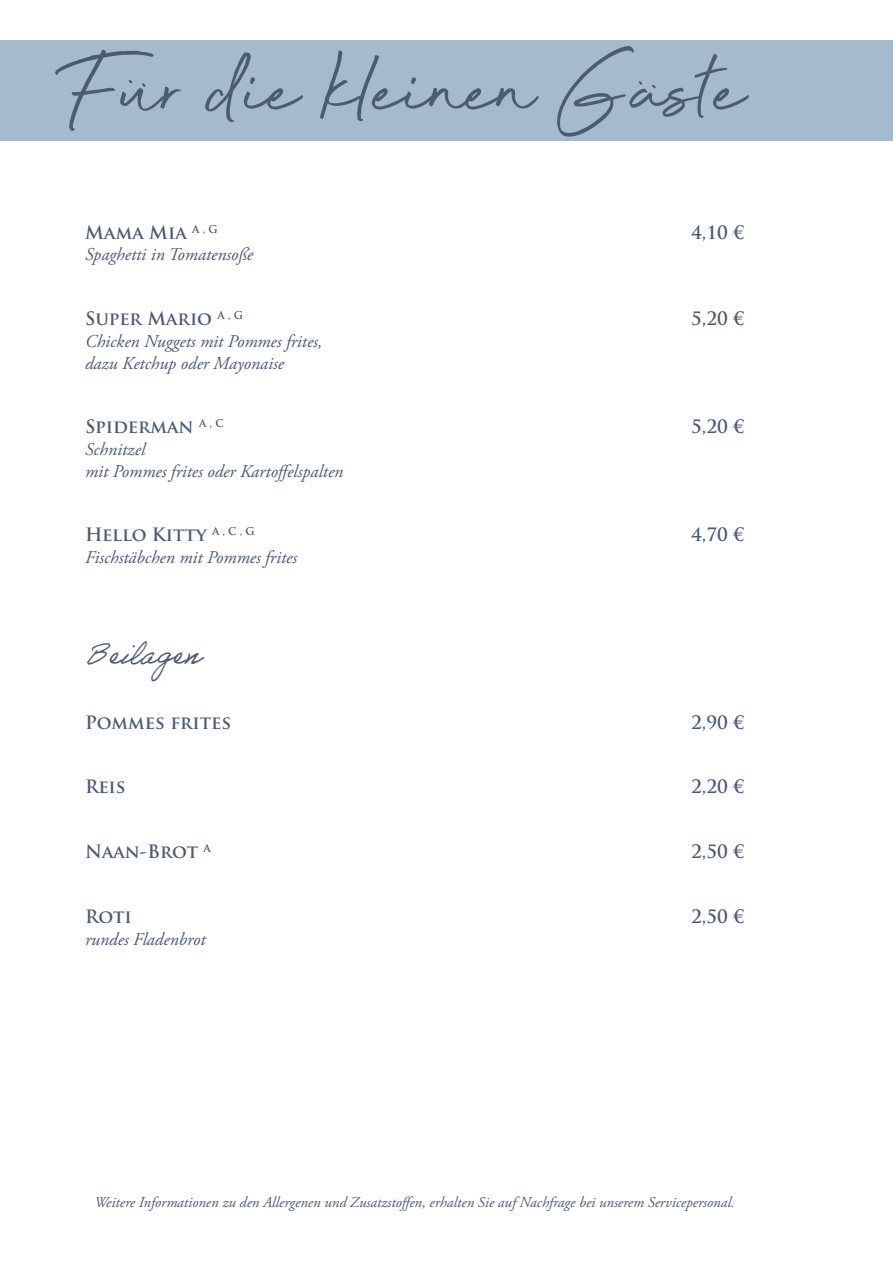
<style>
.page{position:relative;width:893px;height:1263px;background:#fff}
.page>*{position:absolute;margin:0;border:0;box-sizing:border-box;transform-origin:0 0}
.t1{font:108px "Beyond Infinity";color:#4d5b71}
.t2{font:30px "Adobe Handwriting Ernie";color:#4d5b71}
.t3{font:italic 18px "Adobe Garamond Pro";color:#4d5b71}
.t4{font:700 18px "Trajan Pro";color:#4d5b71}
.t5{font:italic 15px "Adobe Garamond Pro";color:#4d5b71}
</style>
<div class="page">
<div style="left:0;top:40px;width:893px;height:101px;background:#a5bacd"></div>
<svg style="left:639px;top:81px;width:16px;height:7px"></svg>
<svg style="left:129px;top:80px;width:16px;height:7px"></svg>
<p class="t1" style="left:68px;top:33px;width:679px">Fur die kleinen Gaste</p>
<p class="t4" style="left:85px;top:221px;width:134px">Mama Mia <sup>A</sup> <sup>,</sup> <sup>G</sup></p>
<p class="t4" style="left:691px;top:221px;width:55px">4,10 €</p>
<p class="t3" style="left:85px;top:244px;width:170px">Spaghetti in Tomatensoße</p>
<p class="t4" style="left:85px;top:308px;width:159px">Super Mario <sup>A</sup> <sup>,</sup> <sup>G</sup></p>
<p class="t4" style="left:691px;top:308px;width:55px">5,20 €</p>
<p class="t3" style="left:85px;top:330px;width:239px">Chicken Nuggets mit Pommes frites,</p>
<p class="t3" style="left:85px;top:352px;width:200px">dazu Ketchup oder Mayonaise</p>
<p class="t4" style="left:85px;top:416px;width:140px">Spiderman <sup>A</sup> <sup>,</sup> <sup>C</sup></p>
<p class="t4" style="left:691px;top:416px;width:55px">5,20 €</p>
<p class="t3" style="left:85px;top:438px;width:62px">Schnitzel</p>
<p class="t3" style="left:85px;top:460px;width:260px">mit Pommes frites oder Kartoffelspalten</p>
<p class="t4" style="left:85px;top:524px;width:171px">Hello Kitty <sup>A</sup> <sup>,</sup> <sup>C</sup> <sup>,</sup> <sup>G</sup></p>
<p class="t4" style="left:691px;top:524px;width:55px">4,70 €</p>
<p class="t3" style="left:85px;top:546px;width:214px">Fischstäbchen mit Pommes frites</p>
<p class="t2" style="left:85px;top:636px;width:117px">Beilagen</p>
<p class="t4" style="left:85px;top:711px;width:148px">Pommes frites</p>
<p class="t4" style="left:691px;top:711px;width:55px">2,90 €</p>
<p class="t4" style="left:85px;top:776px;width:42px">Reis</p>
<p class="t4" style="left:691px;top:776px;width:55px">2,20 €</p>
<p class="t4" style="left:85px;top:840px;width:127px">Naan-Brot <sup>A</sup></p>
<p class="t4" style="left:691px;top:840px;width:55px">2,50 €</p>
<p class="t4" style="left:85px;top:905px;width:48px">Roti</p>
<p class="t4" style="left:691px;top:905px;width:55px">2,50 €</p>
<p class="t3" style="left:85px;top:928px;width:122px">rundes Fladenbrot</p>
<p class="t5" style="left:94px;top:1193px;width:642px">Weitere Informationen zu den Allergenen und Zusatzstoffen, erhalten Sie auf Nachfrage bei unserem Servicepersonal.</p>
</div>
